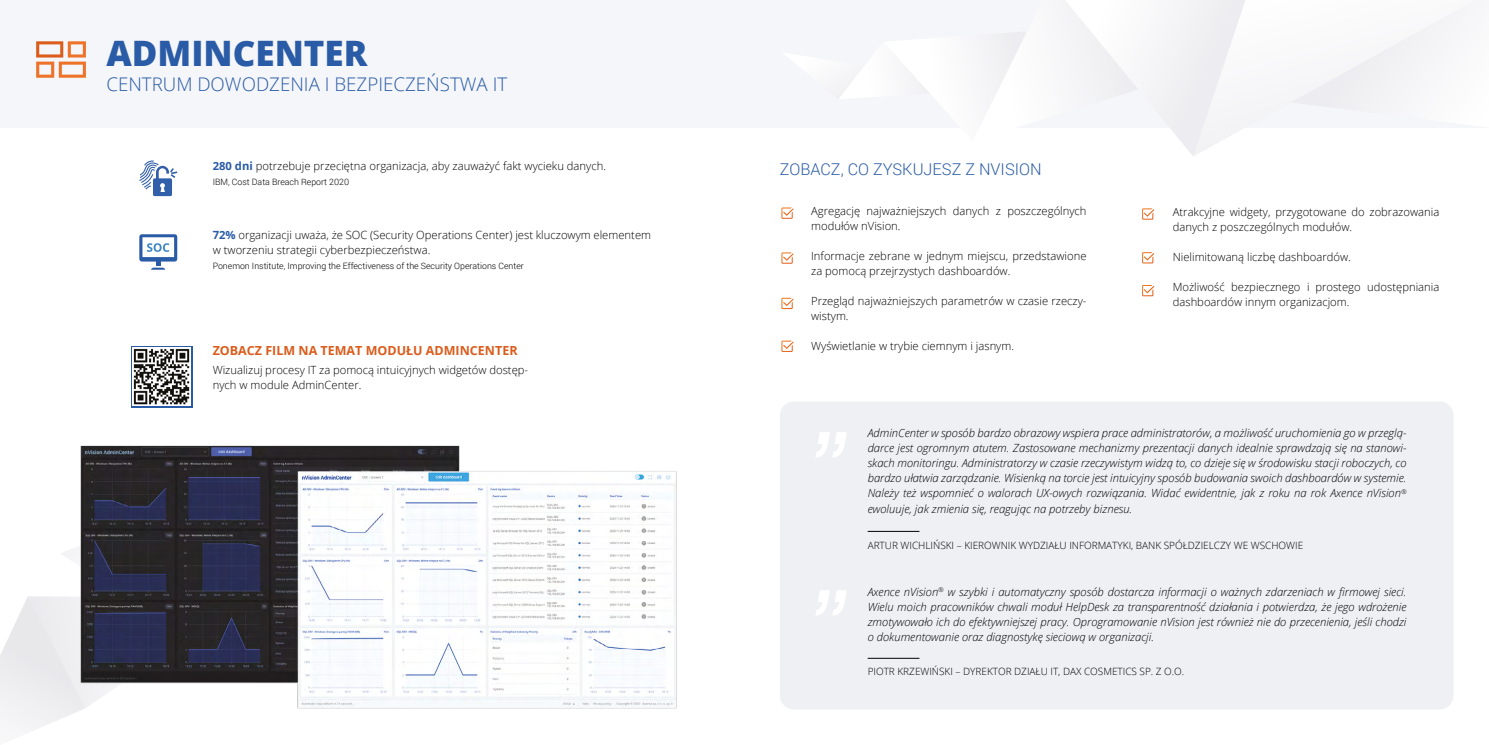
<style>
.page{position:relative;width:1489px;height:745px;background:#fff}
.page>*{position:absolute;margin:0;border:0;box-sizing:border-box;transform-origin:0 0}
.t1{font:800 35px "Open Sans";color:#295ba6}
.t2{font:300 18.75px "Open Sans";color:#295ba6}
.t3{font:300 16.25px "Roboto";color:#295ba6}
.t4{font:700 12.5px "Open Sans";color:#db5c1b}
.t5{font:italic 300 11.25px/15px "Open Sans";color:#000;text-align:justify}
.t6{font:300 11.25px/15px "Open Sans";color:#000}
.t7{font:300 10px "Open Sans";color:#000}
.t8{font:300 8.75px "Roboto";color:#000}
.s1{font-weight:700;color:#295ba6}
</style>
<div class="page">
<div style="left:780px;top:401px;width:673px;height:308px;background:#eff0f4;border-radius:14px"></div>
<hr style="left:867px;top:530px;width:52px;height:1px;background:#000">
<hr style="left:867px;top:657px;width:52px;height:1px;background:#000">
<svg style="left:816px;top:432px;width:30px;height:25px"></svg>
<svg style="left:816px;top:590px;width:30px;height:25px"></svg>
<div style="left:0;top:0;width:744px;height:128px;background:#f5f6f9"></div>
<div style="left:744px;top:0;width:744px;height:128px;background:#f5f6f9"></div>
<svg style="left:1170px;top:128px;width:73px;height:28px"></svg>
<img style="left:0;top:445px;width:677px;height:282px">
<svg style="left:36px;top:41px;width:50px;height:37px"></svg>
<svg style="left:139px;top:234px;width:38px;height:35px"></svg>
<svg style="left:139px;top:160px;width:39px;height:36px"></svg>
<div style="left:131px;top:345px;width:61px;height:62px;background:linear-gradient(to right,#fff,#fff)"></div>
<img style="left:133px;top:347px;width:58px;height:58px">
<svg style="left:781px;top:207px;width:12px;height:12px"></svg>
<svg style="left:1142px;top:208px;width:12px;height:11px"></svg>
<svg style="left:781px;top:252px;width:12px;height:11px"></svg>
<svg style="left:781px;top:297px;width:12px;height:12px"></svg>
<svg style="left:1142px;top:252px;width:12px;height:11px"></svg>
<svg style="left:1142px;top:285px;width:12px;height:11px"></svg>
<svg style="left:781px;top:340px;width:12px;height:12px"></svg>
<h1 class="t1" style="left:106px;top:26px;width:263px">ADMINCENTER</h1>
<h2 class="t2" style="left:106px;top:71px;width:402px">CENTRUM DOWODZENIA I BEZPIECZEŃSTWA IT</h2>
<p class="t6" style="left:213px;top:158px;width:395px"><span class="s1">280 dni</span> potrzebuje przeciętna organizacja, aby zauważyć fakt wycieku danych.</p>
<p class="t8" style="left:213px;top:176px;width:138px">IBM, Cost Data Breach Report 2020</p>
<p class="t6" style="left:213px;top:227px;width:440px"><span class="s1">72%</span> organizacji uważa, że SOC (Security Operations Center) jest kluczowym elementem w tworzeniu strategii cyberbezpieczeństwa.</p>
<p class="t8" style="left:213px;top:260px;width:313px">Ponemon Institute, Improving the Effectiveness of the Security Operations Center</p>
<p class="t4" style="left:213px;top:341px;width:306px">ZOBACZ FILM NA TEMAT MODUŁU ADMINCENTER</p>
<p class="t6" style="left:213px;top:362px;width:317px">Wizualizuj procesy IT za pomocą intuicyjnych widgetów dostęp&shy;nych w module AdminCenter.</p>
<h3 class="t3" style="left:780px;top:157px;width:263px">ZOBACZ, CO ZYSKUJESZ Z NVISION</h3>
<p class="t6" style="left:811px;top:203px;width:277px">Agregację najważniejszych danych z poszczególnych modułów nVision.</p>
<p class="t6" style="left:811px;top:248px;width:277px">Informacje zebrane w jednym miejscu, przedstawione za pomocą przejrzystych dashboardów.</p>
<p class="t6" style="left:811px;top:293px;width:277px">Przegląd najważniejszych parametrów w czasie rzeczy&shy;wistym.</p>
<p class="t6" style="left:811px;top:338px;width:204px">Wyświetlanie w trybie ciemnym i jasnym.</p>
<p class="t6" style="left:1172px;top:203px;width:268px">Atrakcyjne widgety, przygotowane do zobrazowania danych z poszczególnych modułów.</p>
<p class="t6" style="left:1172px;top:248px;width:180px">Nielimitowaną liczbę dashboardów.</p>
<p class="t6" style="left:1172px;top:278px;width:268px">Możliwość bezpiecznego i prostego udostępniania dashboardów innym organizacjom.</p>
<p class="t5" style="left:867px;top:425px;width:540px">AdminCenter w sposób bardzo obrazowy wspiera prace administratorów, a możliwość uruchomienia go w przeglą&shy;darce jest ogromnym atutem. Zastosowane mechanizmy prezentacji danych idealnie sprawdzają się na stanowi&shy;skach monitoringu. Administratorzy w czasie rzeczywistym widzą to, co dzieje się w środowisku stacji roboczych, co bardzo ułatwia zarządzanie. Wisienką na torcie jest intuicyjny sposób budowania swoich dashboardów w systemie.<br>Należy też wspomnieć o walorach UX-owych rozwiązania. Widać ewidentnie, jak z roku na rok Axence nVision<sup>® </sup>ewoluuje, jak zmienia się, reagując na potrzeby biznesu.</p>
<p class="t7" style="left:867px;top:538px;width:437px">ARTUR WICHLIŃSKI – KIEROWNIK WYDZIAŁU INFORMATYKI, BANK SPÓŁDZIELCZY WE WSCHOWIE</p>
<p class="t5" style="left:867px;top:583px;width:540px">Axence nVision<sup>®</sup> w szybki i automatyczny sposób dostarcza informacji o ważnych zdarzeniach w firmowej sieci.<br>Wielu moich pracowników chwali moduł HelpDesk za transparentność działania i potwierdza, że jego wdrożenie zmotywowało ich do efektywniejszej pracy. Oprogramowanie nVision jest również nie do przecenienia, jeśli chodzi o dokumentowanie oraz diagnostykę sieciową w organizacji.</p>
<p class="t7" style="left:867px;top:664px;width:318px">PIOTR KRZEWIŃSKI – DYREKTOR DZIAŁU IT, DAX COSMETICS SP. Z O.O.</p>
</div>
